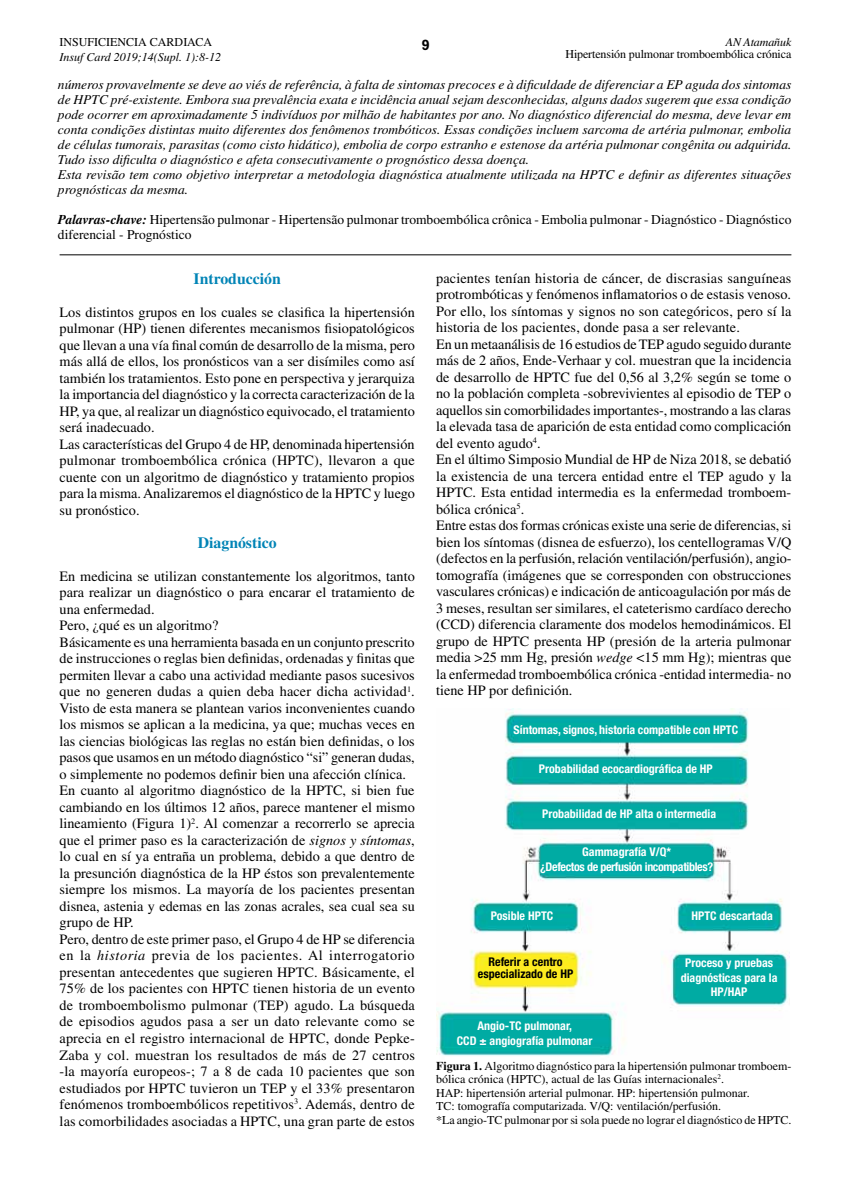
<style>
.page{position:relative;width:851px;height:1191px;background:#fff}
.page>*{position:absolute;margin:0;border:0;box-sizing:border-box;transform-origin:0 0}
.t1{font:700 15.75px "Times LT Std";color:#0084b6}
.t2{font:700 15px "Rockwell";color:#000}
.t3{font:14.25px/16.5px "Times LT Std";color:#000}
.t4{font:italic 13.5px/15px "Times LT Std";color:#000}
.t5{font:13.5px/15px "Times LT Std";color:#000}
.t6{font:12px/13.5px "Times LT Std";color:#000}
.t7{font:700 condensed 12px/14.4px "Helvetica Neue LT Std";color:#fff;text-align:center}
.t8{font:700 condensed 12px/14.4px "Helvetica Neue LT Std";letter-spacing:-.03em;color:#fff;text-align:center}
.t9{font:italic 12px "Times LT Std";color:#000}
.t10{font:700 condensed 12px/12px "Helvetica Neue LT Std";color:#000;text-align:center}
.s1{font-weight:700;font-style:italic}
.s2{font-style:italic}
.s3{font-weight:700}
</style>
<div class="page">
<hr style="left:60px;top:254px;width:731px;height:1px;background:#000">
<img style="left:436px;top:709px;width:353px;height:347px">
<p class="t6" style="left:60px;top:36px;width:154px">INSUFICIENCIA CARDIACA</p>
<p class="t9" style="left:60px;top:50px;width:163px">Insuf Card 2019;14(Supl. 1):8-12</p>
<p class="t2" style="left:421px;top:36px;width:10px">9</p>
<p class="t9" style="left:725px;top:36px;width:67px">AN Atamañuk</p>
<p class="t6" style="left:565px;top:48px;width:227px">Hipertensión pulmonar tromboembólica crónica</p>
<p class="t4" style="left:58px;top:77px;width:734px">números provavelmente se deve ao viés de referência, à falta de sintomas precoces e à dificuldade de diferenciar a EP aguda dos sintomas de HPTC pré-existente. Embora sua prevalência exata e incidência anual sejam desconhecidas, alguns dados sugerem que essa condição pode ocorrer em aproximadamente 5 indivíduos por milhão de habitantes por ano. No diagnóstico diferencial do mesma, deve levar em conta condições distintas muito diferentes dos fenômenos trombóticos. Essas condições incluem sarcoma de artéria pulmonar, embolia de células tumorais, parasitas (como cisto hidático), embolia de corpo estranho e estenose da artéria pulmonar congênita ou adquirida.<br>Tudo isso dificulta o diagnóstico e afeta consecutivamente o prognóstico dessa doença.<br>Esta revisão tem como objetivo interpretar a metodologia diagnóstica atualmente utilizada na HPTC e definir as diferentes situações prognósticas da mesma.</p>
<p class="t5" style="left:58px;top:212px;width:734px"><span class="s1">Palavras-chave:</span> Hipertensão pulmonar - Hipertensão pulmonar tromboembólica crônica - Embolia pulmonar - Diagnóstico - Diagnóstico diferencial - Prognóstico</p>
<p class="t3" style="left:436px;top:269px;width:357px">pacientes tenían historia de cáncer, de discrasias sanguíneas protrombóticas y fenómenos inflamatorios o de estasis venoso.<br>Por ello, los síntomas y signos no son categóricos, pero sí la historia de los pacientes, donde pasa a ser relevante.<br>En un metaanálisis de 16 estudios de TEP agudo seguido durante más de 2 años, Ende-Verhaar y col. muestran que la incidencia de desarrollo de HPTC fue del 0,56 al 3,2% según se tome o no la población completa -sobrevivientes al episodio de TEP o aquellos sin comorbilidades importantes-, mostrando a las claras la elevada tasa de aparición de esta entidad como complicación del evento agudo<sup>4</sup>.<br>En el último Simposio Mundial de HP de Niza 2018, se debatió la existencia de una tercera entidad entre el TEP agudo y la HPTC. Esta entidad intermedia es la enfermedad tromboem&shy;bólica crónica<sup>5</sup>.<br>Entre estas dos formas crónicas existe una serie de diferencias, si bien los síntomas (disnea de esfuerzo), los centellogramas V/Q (defectos en la perfusión, relación ventilación/perfusión), angio&shy;tomografía (imágenes que se corresponden con obstrucciones vasculares crónicas) e indicación de anticoagulación por más de 3 meses, resultan ser similares, el cateterismo cardíaco derecho (CCD) diferencia claramente dos modelos hemodinámicos. El grupo de HPTC presenta HP (presión de la arteria pulmonar media &gt;25 mm Hg, presión <span class="s2">wedge</span> &lt;15 mm Hg); mientras que la enfermedad tromboembólica crónica -entidad intermedia- no tiene HP por definición.</p>
<p class="t7" style="left:513px;top:722px;width:226px">Síntomas, signos, historia compatible con HPTC</p>
<p class="t7" style="left:539px;top:761px;width:175px">Probabilidad ecocardiográfica de HP</p>
<p class="t7" style="left:542px;top:806px;width:176px">Probabilidad de HP alta o intermedia</p>
<p class="t8" style="left:540px;top:844px;width:174px">Gammagrafía V/Q*<br>¿Defectos de perfusión incompatibles?</p>
<p class="t7" style="left:491px;top:908px;width:64px">Posible HPTC</p>
<p class="t7" style="left:691px;top:908px;width:83px">HPTC descartada</p>
<p class="t7" style="left:680px;top:955px;width:98px">Proceso y pruebas diagnósticas para la<br>HP/HAP</p>
<p class="t7" style="left:457px;top:1018px;width:137px">Angio-TC pulmonar,<br>CCD ± angiografía pulmonar</p>
<p class="t1" style="left:193px;top:269px;width:89px">Introducción</p>
<p class="t3" style="left:60px;top:303px;width:357px">Los distintos grupos en los cuales se clasifica la hipertensión pulmonar (HP) tienen diferentes mecanismos fisiopatológicos que llevan a una vía final común de desarrollo de la misma, pero más allá de ellos, los pronósticos van a ser disímiles como así también los tratamientos. Esto pone en perspectiva y jerarquiza la importancia del diagnóstico y la correcta caracterización de la HP, ya que, al realizar un diagnóstico equivocado, el tratamiento será inadecuado.<br>Las características del Grupo 4 de HP, denominada hipertensión pulmonar tromboembólica crónica (HPTC), llevaron a que cuente con un algoritmo de diagnóstico y tratamiento propios para la misma. Analizaremos el diagnóstico de la HPTC y luego su pronóstico.</p>
<p class="t1" style="left:198px;top:533px;width:80px">Diagnóstico</p>
<p class="t3" style="left:60px;top:567px;width:357px">En medicina se utilizan constantemente los algoritmos, tanto para realizar un diagnóstico o para encarar el tratamiento de una enfermedad.<br>Pero, ¿qué es un algoritmo?<br>Básicamente es una herramienta basada en un conjunto prescrito de instrucciones o reglas bien definidas, ordenadas y finitas que permiten llevar a cabo una actividad mediante pasos sucesivos que no generen dudas a quien deba hacer dicha actividad<sup>1</sup>.<br>Visto de esta manera se plantean varios inconvenientes cuando los mismos se aplican a la medicina, ya que; muchas veces en las ciencias biológicas las reglas no están bien definidas, o los pasos que usamos en un método diagnóstico “si” generan dudas, o simplemente no podemos definir bien una afección clínica.<br>En cuanto al algoritmo diagnóstico de la HPTC, si bien fue cambiando en los últimos 12 años, parece mantener el mismo lineamiento (Figura 1)<sup>2</sup>. Al comenzar a recorrerlo se aprecia que el primer paso es la caracterización de <span class="s2">signos y síntomas</span>, lo cual en sí ya entraña un problema, debido a que dentro de la presunción diagnóstica de la HP éstos son prevalentemente siempre los mismos. La mayoría de los pacientes presentan disnea, astenia y edemas en las zonas acrales, sea cual sea su grupo de HP.<br>Pero, dentro de este primer paso, el Grupo 4 de HP se diferencia en la <span class="s2">historia</span> previa de los pacientes. Al interrogatorio presentan antecedentes que sugieren HPTC. Básicamente, el 75% de los pacientes con HPTC tienen historia de un evento de tromboembolismo pulmonar (TEP) agudo. La búsqueda de episodios agudos pasa a ser un dato relevante como se aprecia en el registro internacional de HPTC, donde Pepke-Zaba y col. muestran los resultados de más de 27 centros -la mayoría europeos-; 7 a 8 de cada 10 pacientes que son estudiados por HPTC tuvieron un TEP y el 33% presentaron fenómenos tromboembólicos repetitivos<sup>3</sup>. Además, dentro de las comorbilidades asociadas a HPTC, una gran parte de estos</p>
<p class="t10" style="left:478px;top:956px;width:97px">Referir a centro especializado de HP</p>
<p class="t6" style="left:436px;top:1059px;width:357px"><span class="s3">Figura 1.</span> Algoritmo diagnóstico para la hipertensión pulmonar tromboem&shy;bólica crónica (HPTC), actual de las Guías internacionales<sup>2</sup>.<br>HAP: hipertensión arterial pulmonar. HP: hipertensión pulmonar.<br>TC: tomografía computarizada. V/Q: ventilación/perfusión.<br>*La angio-TC pulmonar por si sola puede no lograr el diagnóstico de HPTC.</p>
</div>
